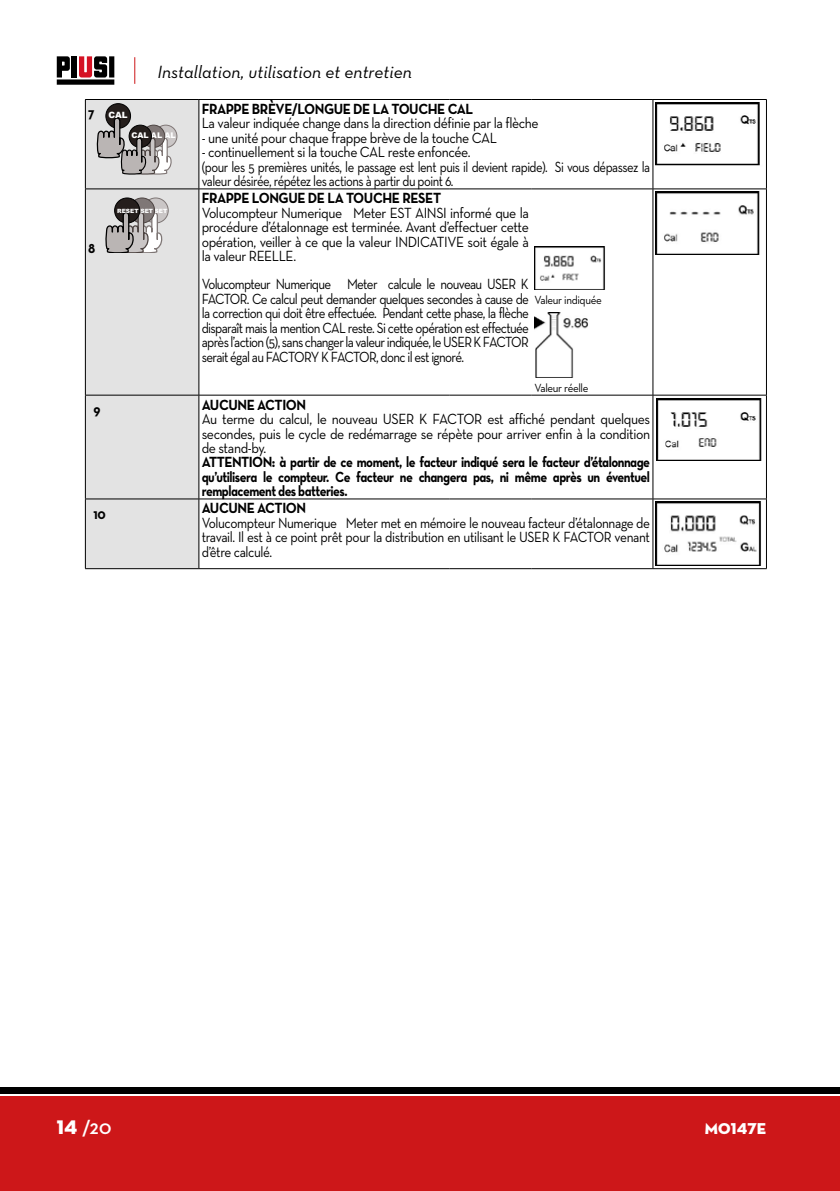
<style>
.page{position:relative;width:840px;height:1191px;background:#fff}
.page>*{position:absolute;margin:0;border:0;box-sizing:border-box;transform-origin:0 0}
.t1{font:700 20px "Neutraface Display";color:#fff}
.t2{font:18px "Neutraface Text Book Italic Alt";color:#000}
.t3{font:16px "Neutraface Display Titling";letter-spacing:.01em;color:#fff}
.FR-TABELLA_CALIBRAZIONE{font:15px/14.4px "Neutraface Text";letter-spacing:-.03em;color:#000;text-align:justify;scale:.92 1}
.FR-TABELLA_CALIBRAZIONE-2{font:15px/14.4px "Neutraface Text";letter-spacing:-.03em;color:#000;text-align:justify;scale:.87 1}
.FR-TABELLA_CALIBRAZIONE-3{font:15px/14.4px "Neutraface Text Bold Alt";letter-spacing:-.04em;color:#000;text-align:justify;scale:.92 1}
.FR-TABELLA_CALIBRAZIONE-4{font:15px/14.4px "Neutraface Text";letter-spacing:-.03em;color:#000;text-align:justify;scale:.89 1}
.FR-TABELLA_CALIBRAZIONE-5{font:15px/14.4px "Neutraface Text";letter-spacing:-.03em;color:#000;scale:.85 1}
.FR-TABELLA_CALIBRAZIONE-6{font:700 15px "Neutraface Text";letter-spacing:-.03em;color:#000;scale:.92 1}
.IT_NOTE_DI_ATTENZIONE{font:700 14.8px "Neutraface Text";color:#000;scale:.9 1}
.FR-TABELLA_CALIBRAZIONE-7{font:12px "Neutraface Text";letter-spacing:-.03em;color:#000;scale:.92 1}
.t4{font:900 8.6px "Arial";color:#fff}
.t5{font:900 7.8px "Arial";color:#fff}
.t6{font:900 5.8px "Arial";color:#fff}
.s1{font-family:"Neutraface Display Titling";font-weight:400}
</style>
<div class="page">
<div style="left:0;top:1096px;width:839px;height:95px;background:#cd1719"></div>
<div style="left:0;top:1087px;width:839px;height:6px;background:#000"></div>
<svg style="left:134px;top:57px;width:1px;height:27px"></svg>
<svg style="left:57px;top:56px;width:57px;height:29px"></svg>
<div style="left:72px;top:56px;width:5px;height:21px;background:#000"></div>
<div style="left:86px;top:100px;width:112px;height:468px;background:#e3e3e3"></div>
<hr style="left:85px;top:99px;width:114px;height:1px;background:#000">
<hr style="left:85px;top:100px;width:1px;height:89px;background:#000">
<hr style="left:198px;top:100px;width:1px;height:89px;background:#000">
<hr style="left:85px;top:188px;width:114px;height:1px;background:#000">
<hr style="left:85px;top:189px;width:1px;height:206px;background:#000">
<hr style="left:198px;top:189px;width:1px;height:206px;background:#000">
<hr style="left:85px;top:395px;width:114px;height:1px;background:#000">
<hr style="left:85px;top:395px;width:1px;height:104px;background:#000">
<hr style="left:198px;top:395px;width:1px;height:104px;background:#000">
<hr style="left:85px;top:498px;width:114px;height:1px;background:#000">
<hr style="left:85px;top:499px;width:1px;height:69px;background:#000">
<hr style="left:198px;top:499px;width:1px;height:69px;background:#000">
<hr style="left:85px;top:568px;width:114px;height:1px;background:#000">
<hr style="left:199px;top:99px;width:250px;height:1px;background:#000">
<hr style="left:449px;top:99px;width:82px;height:1px;background:#000">
<hr style="left:531px;top:99px;width:121px;height:1px;background:#000">
<hr style="left:652px;top:99px;width:114px;height:1px;background:#000">
<hr style="left:652px;top:100px;width:1px;height:89px;background:#000">
<hr style="left:765px;top:100px;width:1px;height:89px;background:#000">
<hr style="left:199px;top:188px;width:250px;height:1px;background:#000">
<hr style="left:449px;top:188px;width:82px;height:1px;background:#000">
<hr style="left:531px;top:188px;width:121px;height:1px;background:#000">
<hr style="left:652px;top:188px;width:114px;height:1px;background:#000">
<hr style="left:652px;top:189px;width:1px;height:206px;background:#000">
<hr style="left:765px;top:189px;width:1px;height:206px;background:#000">
<hr style="left:199px;top:395px;width:250px;height:1px;background:#000">
<hr style="left:449px;top:395px;width:82px;height:1px;background:#000">
<hr style="left:531px;top:395px;width:121px;height:1px;background:#000">
<hr style="left:652px;top:395px;width:114px;height:1px;background:#000">
<hr style="left:652px;top:395px;width:1px;height:104px;background:#000">
<hr style="left:765px;top:395px;width:1px;height:104px;background:#000">
<hr style="left:199px;top:498px;width:250px;height:1px;background:#000">
<hr style="left:449px;top:498px;width:82px;height:1px;background:#000">
<hr style="left:531px;top:498px;width:121px;height:1px;background:#000">
<hr style="left:652px;top:498px;width:114px;height:1px;background:#000">
<hr style="left:652px;top:499px;width:1px;height:69px;background:#000">
<hr style="left:765px;top:499px;width:1px;height:69px;background:#000">
<hr style="left:199px;top:568px;width:250px;height:1px;background:#000">
<hr style="left:449px;top:568px;width:82px;height:1px;background:#000">
<hr style="left:531px;top:568px;width:121px;height:1px;background:#000">
<hr style="left:652px;top:568px;width:114px;height:1px;background:#000">
<div style="left:154px;top:125px;width:23px;height:22px;background:#cac6c6;border-radius:50%"></div>
<div style="left:154px;top:125px;width:23px;height:23px;border:1px solid #807776;border-radius:50%"></div>
<div style="left:106px;top:104px;width:24px;height:24px;background:#251e1c;border-radius:50%"></div>
<div style="left:105px;top:103px;width:26px;height:26px;border:1px solid #000;border-radius:50%"></div>
<svg style="left:96px;top:117px;width:76px;height:59px;background:#a39f9f"></svg>
<img style="left:655px;top:102px;width:105px;height:64px">
<div style="left:143px;top:198px;width:25px;height:25px;background:#cac6c6;border-radius:50%"></div>
<div style="left:143px;top:198px;width:25px;height:25px;border:1px solid #7f7776;border-radius:50%"></div>
<div style="left:129px;top:198px;width:25px;height:25px;background:#7f7776;border-radius:50%"></div>
<div style="left:129px;top:198px;width:26px;height:25px;border:1px solid #4e4543;border-radius:50%"></div>
<div style="left:114px;top:198px;width:25px;height:25px;background:#251e1c;border-radius:50%"></div>
<div style="left:114px;top:198px;width:26px;height:25px;border:1px solid #000;border-radius:50%"></div>
<svg style="left:105px;top:208px;width:58px;height:45px"></svg>
<img style="left:534px;top:247px;width:70px;height:42px">
<img style="left:534px;top:313px;width:55px;height:65px">
<img style="left:655px;top:192px;width:105px;height:62px">
<img style="left:656px;top:398px;width:106px;height:63px">
<img style="left:655px;top:502px;width:105px;height:63px">
<p class="IT_NOTE_DI_ATTENZIONE" style="left:88px;top:104px;width:9px">7</p>
<p class="IT_NOTE_DI_ATTENZIONE" style="left:88px;top:238px;width:9px">8</p>
<p class="IT_NOTE_DI_ATTENZIONE" style="left:93px;top:400px;width:9px">9</p>
<p class="t2" style="left:157px;top:60px;width:255px">Installation, utilisation et entretien</p>
<p class="t4" style="left:108px;top:109px;width:21px">CAL</p>
<p class="FR-TABELLA_CALIBRAZIONE-6" style="left:202px;top:99px;width:296px">FRAPPE BRÈVE/LONGUE DE LA TOUCHE CAL</p>
<p class="FR-TABELLA_CALIBRAZIONE" style="left:202px;top:116px;width:367px">La valeur indiquée change dans la direction définie par la flèche</p>
<p class="FR-TABELLA_CALIBRAZIONE" style="left:202px;top:130px;width:322px">- une unité pour chaque frappe brève de la touche CAL</p>
<p class="FR-TABELLA_CALIBRAZIONE" style="left:202px;top:145px;width:293px">- continuellement si la touche CAL reste enfoncée.</p>
<p class="FR-TABELLA_CALIBRAZIONE-5" style="left:202px;top:159px;width:528px">(pour les 5 premières unités, le passage est lent puis il devient rapide). Si vous dépassez la valeur désirée, répétez les actions à partir du point 6.</p>
<p class="t5" style="left:131px;top:129px;width:46px">CALCALCAL</p>
<p class="t6" style="left:117px;top:206px;width:52px">RESETRESETRESET</p>
<p class="FR-TABELLA_CALIBRAZIONE-6" style="left:202px;top:189px;width:262px">FRAPPE LONGUE DE LA TOUCHE RESET</p>
<p class="FR-TABELLA_CALIBRAZIONE" style="left:202px;top:205px;width:357px">Volucompteur Numerique Meter EST AINSI informé que la procédure d’étalonnage est terminée. Avant d’effectuer cette opération, veiller à ce que la valeur INDICATIVE soit égale à la valeur REELLE.</p>
<p class="FR-TABELLA_CALIBRAZIONE-2" style="left:202px;top:277px;width:377px">Volucompteur Numerique Meter calcule le nouveau USER K FACTOR. Ce calcul peut demander quelques secondes à cause de la correction qui doit être effectuée. Pendant cette phase, la flèche disparaît mais la mention CAL reste. Si cette opération est effectuée après l’action (5), sans changer la valeur indiquée, le USER K FACTOR serait égal au FACTORY K FACTOR, donc il est ignoré.</p>
<p class="FR-TABELLA_CALIBRAZIONE-7" style="left:534px;top:293px;width:74px">Valeur indiquée</p>
<p class="FR-TABELLA_CALIBRAZIONE-7" style="left:534px;top:381px;width:60px">Valeur réelle</p>
<p class="FR-TABELLA_CALIBRAZIONE-6" style="left:202px;top:395px;width:115px">AUCUNE ACTION</p>
<p class="FR-TABELLA_CALIBRAZIONE" style="left:202px;top:411px;width:488px">Au terme du calcul, le nouveau USER K FACTOR est affiché pendant quelques secondes, puis le cycle de redémarrage se répète pour arriver enfin à la condition de stand-by.</p>
<p class="FR-TABELLA_CALIBRAZIONE-3" style="left:202px;top:455px;width:488px">ATTENTION: à partir de ce moment, le facteur indiqué sera le facteur d’étalonnage qu’utilisera le compteur. Ce facteur ne changera pas, ni même après un éventuel remplacement des batteries.</p>
<p class="IT_NOTE_DI_ATTENZIONE" style="left:93px;top:504px;width:15px">10</p>
<p class="FR-TABELLA_CALIBRAZIONE-6" style="left:202px;top:499px;width:115px">AUCUNE ACTION</p>
<p class="FR-TABELLA_CALIBRAZIONE-4" style="left:202px;top:515px;width:505px">Volucompteur Numerique Meter met en mémoire le nouveau facteur d’étalonnage de travail. Il est à ce point prêt pour la distribution en utilisant le USER K FACTOR venant d’être calculé.</p>
<h1 class="t1" style="left:57px;top:1116px;width:56px"><span class="s1">14</span> /20</h1>
<p class="t3" style="left:704px;top:1118px;width:63px">M0147E</p>
</div>
